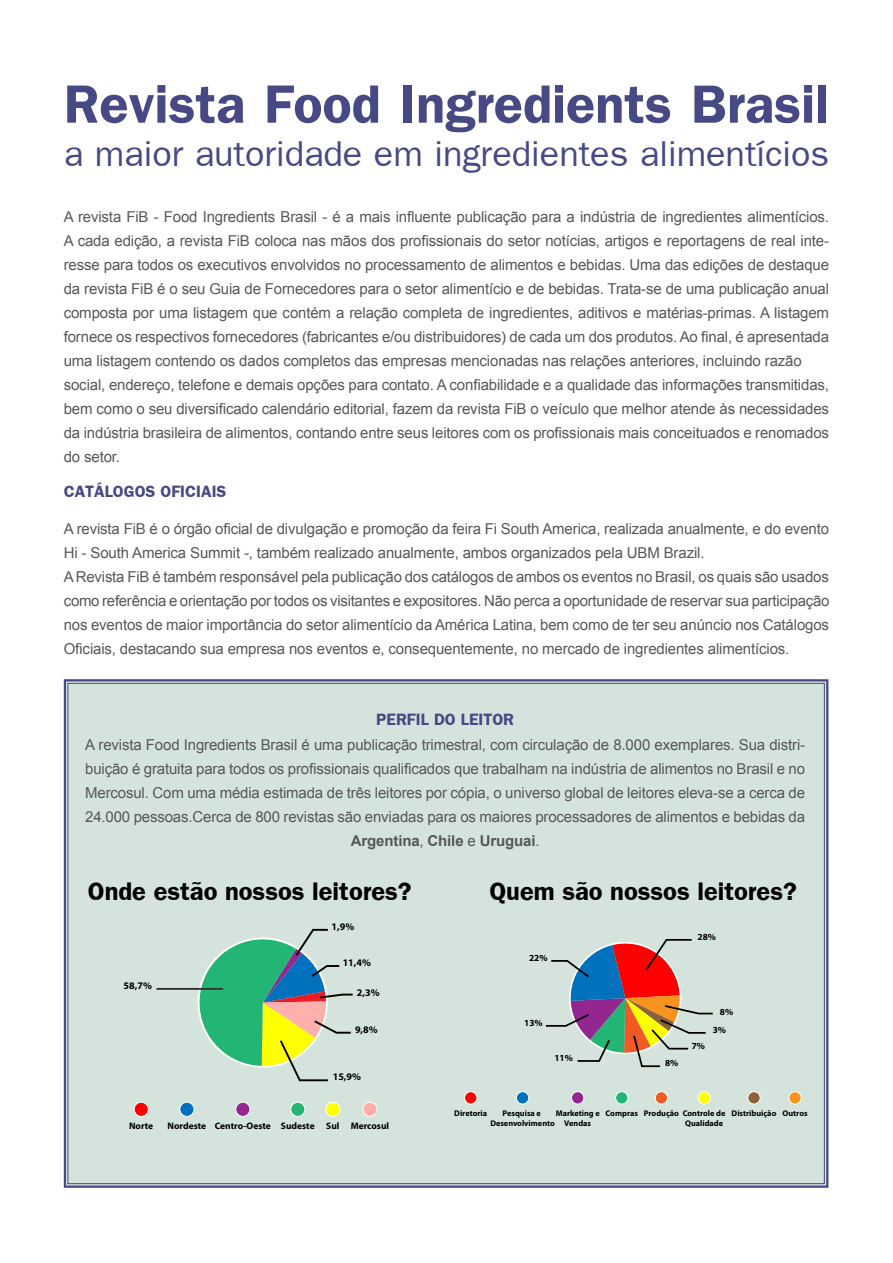
<style>
.page{position:relative;width:893px;height:1263px;background:#fff}
.page>*{position:absolute;margin:0;border:0;box-sizing:border-box;transform-origin:0 0}
.t1{font:700 54px "Frankfurt Gothic";color:#474984}
.t2{font:36px "Frankfurt Gothic";color:#474984}
.t3{font:700 25.5px "Frankfurt Gothic";color:#000}
.t4{font:700 16.5px "Frankfurt Gothic";color:#474984}
.t5{font:15px/24px "Arial";letter-spacing:-.01em;color:#575756}
.t6{font:700 10.05px "Myriad Pro";color:#000}
.t7{font:700 9.45px "Myriad Pro";color:#000}
.t8{font:700 9.3px/18.6px "Myriad Pro";color:#000}
.t9{font:700 8.25px/9.9px "Myriad Pro";color:#000;text-align:center}
.s1{font-weight:700}
</style>
<div class="page">
<div style="left:63px;top:679px;width:766px;height:509px;background:#d4e4dd"></div>
<hr style="left:156px;top:988px;width:67px;height:2px;background:#333">
<svg style="left:189px;top:928px;width:166px;height:154px;background:#97c8a4"></svg>
<div style="left:134px;top:1102px;width:14px;height:14px;background:#f00;border-radius:50%"></div>
<div style="left:134px;top:1102px;width:15px;height:15px;border:1px solid #fff;border-radius:50%"></div>
<div style="left:180px;top:1102px;width:14px;height:14px;background:#0071bc;border-radius:50%"></div>
<div style="left:179px;top:1102px;width:15px;height:15px;border:1px solid #fff;border-radius:50%"></div>
<div style="left:236px;top:1102px;width:14px;height:14px;background:#93278f;border-radius:50%"></div>
<div style="left:235px;top:1102px;width:15px;height:15px;border:1px solid #fff;border-radius:50%"></div>
<div style="left:291px;top:1102px;width:14px;height:14px;background:#22b573;border-radius:50%"></div>
<div style="left:290px;top:1102px;width:15px;height:15px;border:1px solid #fff;border-radius:50%"></div>
<div style="left:326px;top:1102px;width:14px;height:14px;background:#ff0;border-radius:50%"></div>
<div style="left:325px;top:1102px;width:15px;height:15px;border:1px solid #fff;border-radius:50%"></div>
<div style="left:363px;top:1102px;width:14px;height:14px;background:#ffafac;border-radius:50%"></div>
<div style="left:362px;top:1102px;width:15px;height:15px;border:1px solid #fff;border-radius:50%"></div>
<div style="left:465px;top:1092px;width:12px;height:12px;background:#f00;border-radius:50%"></div>
<div style="left:464px;top:1091px;width:13px;height:13px;border:1px solid #fff;border-radius:50%"></div>
<div style="left:516px;top:1092px;width:13px;height:12px;background:#0071bc;border-radius:50%"></div>
<div style="left:516px;top:1091px;width:13px;height:13px;border:1px solid #fff;border-radius:50%"></div>
<div style="left:571px;top:1092px;width:13px;height:12px;background:#93278f;border-radius:50%"></div>
<div style="left:571px;top:1091px;width:13px;height:13px;border:1px solid #fff;border-radius:50%"></div>
<div style="left:655px;top:1092px;width:13px;height:12px;background:#f15a24;border-radius:50%"></div>
<div style="left:655px;top:1091px;width:13px;height:13px;border:1px solid #fff;border-radius:50%"></div>
<div style="left:616px;top:1092px;width:12px;height:12px;background:#22b573;border-radius:50%"></div>
<div style="left:615px;top:1091px;width:13px;height:13px;border:1px solid #fff;border-radius:50%"></div>
<div style="left:698px;top:1092px;width:12px;height:12px;background:#ff0;border-radius:50%"></div>
<div style="left:697px;top:1091px;width:14px;height:13px;border:1px solid #fff;border-radius:50%"></div>
<div style="left:748px;top:1092px;width:12px;height:12px;background:#8c6239;border-radius:50%"></div>
<div style="left:747px;top:1091px;width:14px;height:13px;border:1px solid #fff;border-radius:50%"></div>
<div style="left:789px;top:1092px;width:12px;height:12px;background:#f7931e;border-radius:50%"></div>
<div style="left:788px;top:1091px;width:14px;height:13px;border:1px solid #fff;border-radius:50%"></div>
<svg style="left:544px;top:938px;width:170px;height:130px;background:#b7a59d"></svg>
<h1 class="t1" style="left:64px;top:72px;width:767px">Revista Food Ingredients Brasil</h1>
<h2 class="t2" style="left:64px;top:133px;width:767px">a maior autoridade em ingredientes alimentícios</h2>
<p class="t5" style="left:64px;top:205px;width:767px">A revista FiB - Food Ingredients Brasil - é a mais influente publicação para a indústria de ingredientes alimentícios.<br>A cada edição, a revista FiB coloca nas mãos dos profissionais do setor notícias, artigos e reportagens de real inte&shy;resse para todos os executivos envolvidos no processamento de alimentos e bebidas. Uma das edições de destaque da revista FiB é o seu Guia de Fornecedores para o setor alimentício e de bebidas. Trata-se de uma publicação anual composta por uma listagem que contém a relação completa de ingredientes, aditivos e matérias-primas. A listagem fornece os respectivos fornecedores (fabricantes e/ou distribuidores) de cada um dos produtos. Ao final, é apresentada uma listagem contendo os dados completos das empresas mencionadas nas relações anteriores, incluindo razão social, endereço, telefone e demais opções para contato. A confiabilidade e a qualidade das informações transmitidas, bem como o seu diversificado calendário editorial, fazem da revista FiB o veículo que melhor atende às necessidades da indústria brasileira de alimentos, contando entre seus leitores com os profissionais mais conceituados e renomados do setor.</p>
<p class="t4" style="left:64px;top:481px;width:164px">CATÁLOGOS OFICIAIS</p>
<p class="t5" style="left:64px;top:517px;width:767px">A revista FiB é o órgão oficial de divulgação e promoção da feira Fi South America, realizada anualmente, e do evento Hi - South America Summit -, também realizado anualmente, ambos organizados pela UBM Brazil.<br>A Revista FiB é também responsável pela publicação dos catálogos de ambos os eventos no Brasil, os quais são usados como referência e orientação por todos os visitantes e expositores. Não perca a oportunidade de reservar sua participação nos eventos de maior importância do setor alimentício da América Latina, bem como de ter seu anúncio nos Catálogos Oficiais, destacando sua empresa nos eventos e, consequentemente, no mercado de ingredientes alimentícios.</p>
<p class="t4" style="left:376px;top:709px;width:139px">PERFIL DO LEITOR</p>
<p class="t5" style="left:85px;top:733px;width:722px;text-align:center">A revista Food Ingredients Brasil é uma publicação trimestral, com circulação de 8.000 exemplares. Sua distri&shy;buição é gratuita para todos os profissionais qualificados que trabalham na indústria de alimentos no Brasil e no Mercosul. Com uma média estimada de três leitores por cópia, o universo global de leitores eleva-se a cerca de 24.000 pessoas.Cerca de 800 revistas são enviadas para os maiores processadores de alimentos e bebidas da <span class="s1">Argentina</span>, <span class="s1">Chile</span> e <span class="s1">Uruguai</span>.</p>
<h3 class="t3" style="left:88px;top:876px;width:325px">Onde estão nossos leitores?</h3>
<h3 class="t3" style="left:489px;top:876px;width:309px">Quem são nossos leitores?</h3>
<p class="t6" style="left:124px;top:979px;width:30px">58,7%</p>
<p class="t6" style="left:331px;top:920px;width:24px">1,9%</p>
<p class="t6" style="left:343px;top:956px;width:30px">11,4%</p>
<p class="t6" style="left:357px;top:986px;width:24px">2,3%</p>
<p class="t6" style="left:355px;top:1023px;width:24px">9,8%</p>
<p class="t6" style="left:333px;top:1070px;width:30px">15,9%</p>
<p class="t7" style="left:129px;top:1120px;width:26px">Norte</p>
<p class="t7" style="left:168px;top:1120px;width:223px">Nordeste Centro-Oeste Sudeste Sul Mercosul</p>
<p class="t8" style="left:529px;top:948px;width:20px">22%</p>
<p class="t8" style="left:524px;top:1013px;width:20px">13%</p>
<p class="t8" style="left:554px;top:1048px;width:20px">11%</p>
<p class="t8" style="left:698px;top:927px;width:20px">28%</p>
<p class="t8" style="left:665px;top:1053px;width:15px">8%</p>
<p class="t8" style="left:692px;top:1036px;width:15px">7%</p>
<p class="t8" style="left:713px;top:1002px;width:22px;text-indent:7px">8%<br>3%</p>
<p class="t9" style="left:454px;top:1108px;width:34px">Diretoria</p>
<p class="t9" style="left:490px;top:1108px;width:66px">Pesquisa e<br>Desenvolvimento</p>
<p class="t9" style="left:556px;top:1108px;width:46px">Marketing e<br>Vendas</p>
<p class="t9" style="left:605px;top:1108px;width:121px;text-align:right">Compras Produção Controle de<br>Qualidade</p>
<p class="t9" style="left:732px;top:1108px;width:78px">Distribuição Outros</p>
</div>
